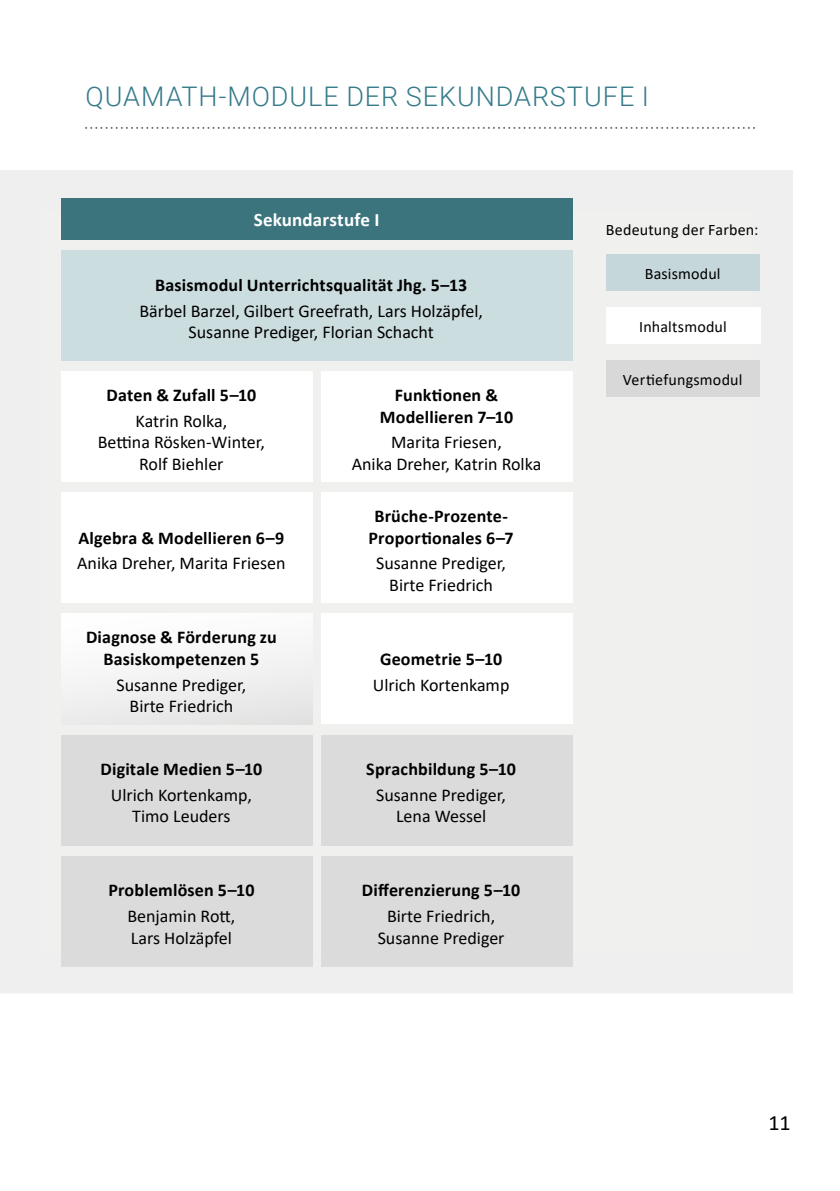
<style>
.page{position:relative;width:840px;height:1191px;background:#fff}
.page>*{position:absolute;margin:0;border:0;box-sizing:border-box;transform-origin:0 0}
.Roboto_12pt{font:300 27px "Roboto";letter-spacing:.035em;color:#367b8a}
.t1{font:22px "Calibri";color:#000}
.t2{font:700 19px "Calibri";letter-spacing:.01em;color:#fff}
.t3{font:18px/21.6px "Calibri";color:#000;text-align:center}
.t4{font:700 18px/21.6px "Calibri";letter-spacing:.01em;color:#000;text-align:center}
.Aufzählung{font:16px "Calibri";letter-spacing:.01em;color:#000}
.DZLM_Standart{font:16px "Calibri";letter-spacing:.015em;color:#000}
</style>
<div class="page">
<div style="left:20px;top:190px;width:752px;height:783px;background:#f0f0ef"></div>
<div style="left:0;top:170px;width:792px;height:823px;border:40px solid #eeefee"></div>
<div style="left:61px;top:250px;width:511px;height:111px;background:#ccdde0"></div>
<div style="left:61px;top:371px;width:251px;height:111px;background:#fff"></div>
<div style="left:61px;top:492px;width:251px;height:111px;background:#fff"></div>
<div style="left:61px;top:613px;width:251px;height:111px;background:linear-gradient(to right,#f7f7f7,#f0eff0)"></div>
<div style="left:61px;top:734px;width:251px;height:111px;background:#dbdbdb"></div>
<div style="left:61px;top:855px;width:251px;height:111px;background:#dbdbdb"></div>
<div style="left:320px;top:371px;width:252px;height:111px;background:#fff"></div>
<div style="left:320px;top:492px;width:252px;height:111px;background:#fff"></div>
<div style="left:320px;top:613px;width:252px;height:111px;background:#fff"></div>
<div style="left:320px;top:734px;width:252px;height:111px;background:#dbdbdb"></div>
<div style="left:320px;top:855px;width:252px;height:111px;background:#dbdbdb"></div>
<div style="left:61px;top:199px;width:511px;height:41px;background:#3b747d"></div>
<svg style="left:85px;top:127px;width:669px;height:2px"></svg>
<div style="left:605px;top:255px;width:154px;height:36px;background:#c6d7db"></div>
<div style="left:605px;top:308px;width:154px;height:36px;background:#fff"></div>
<div style="left:605px;top:360px;width:154px;height:36px;background:#d8d8d8"></div>
<p class="Roboto_12pt" style="left:86px;top:77px;width:564px">QUAMATH-MODULE DER SEKUNDARSTUFE I</p>
<p class="t2" style="left:254px;top:207px;width:127px">Sekundarstufe I</p>
<p class="t4" style="left:155px;top:274px;width:313px">Basismodul Unterrichtsqualität Jhg. 5–13</p>
<p class="t3" style="left:139px;top:299px;width:345px">Bärbel Barzel, Gilbert Greefrath, Lars Holzäpfel,<br>Susanne Prediger, Florian Schacht</p>
<p class="t4" style="left:106px;top:384px;width:151px">Daten &amp; Zufall 5–10</p>
<p class="t3" style="left:98px;top:409px;width:169px">Katrin Rolka,<br>Bettina Rösken-Winter,<br>Rolf Biehler</p>
<p class="t4" style="left:78px;top:527px;width:207px">Algebra &amp; Modellieren 6–9</p>
<p class="t3" style="left:77px;top:552px;width:210px">Anika Dreher, Marita Friesen</p>
<p class="t4" style="left:86px;top:626px;width:192px">Diagnose &amp; Förderung zu<br>Basiskompetenzen 5</p>
<p class="t3" style="left:116px;top:673px;width:131px">Susanne Prediger,</p>
<p class="t3" style="left:129px;top:695px;width:105px">Birte Friedrich</p>
<p class="t4" style="left:100px;top:758px;width:163px">Digitale Medien 5–10</p>
<p class="t3" style="left:111px;top:783px;width:143px">Ulrich Kortenkamp,<br>Timo Leuders</p>
<p class="t4" style="left:108px;top:879px;width:147px">Problemlösen 5–10</p>
<p class="t3" style="left:127px;top:904px;width:109px">Benjamin Rott,</p>
<p class="t3" style="left:131px;top:926px;width:102px">Lars Holzäpfel</p>
<p class="t4" style="left:379px;top:384px;width:135px">Funktionen &amp;<br>Modellieren 7–10</p>
<p class="t3" style="left:351px;top:431px;width:191px">Marita Friesen,<br>Anika Dreher, Katrin Rolka</p>
<p class="t4" style="left:368px;top:505px;width:147px">Brüche-Prozente-<br>Proportionales 6–7</p>
<p class="t3" style="left:376px;top:552px;width:131px">Susanne Prediger,</p>
<p class="t3" style="left:389px;top:574px;width:105px">Birte Friedrich</p>
<p class="t4" style="left:380px;top:648px;width:124px">Geometrie 5–10</p>
<p class="t3" style="left:372px;top:673px;width:138px">Ulrich Kortenkamp</p>
<p class="t4" style="left:366px;top:758px;width:151px">Sprachbildung 5–10</p>
<p class="t3" style="left:376px;top:783px;width:131px">Susanne Prediger,<br>Lena Wessel</p>
<p class="t4" style="left:361px;top:879px;width:160px">Differenzierung 5–10</p>
<p class="t3" style="left:387px;top:904px;width:110px">Birte Friedrich,</p>
<p class="t3" style="left:377px;top:926px;width:128px">Susanne Prediger</p>
<p class="DZLM_Standart" style="left:605px;top:218px;width:154px">Bedeutung der Farben:</p>
<p class="Aufzählung" style="left:644px;top:262px;width:77px">Basismodul</p>
<p class="Aufzählung" style="left:639px;top:315px;width:89px">Inhaltsmodul</p>
<p class="Aufzählung" style="left:622px;top:368px;width:121px">Vertiefungsmodul</p>
<p class="t1" style="left:768px;top:1107px;width:24px">11</p>
</div>
